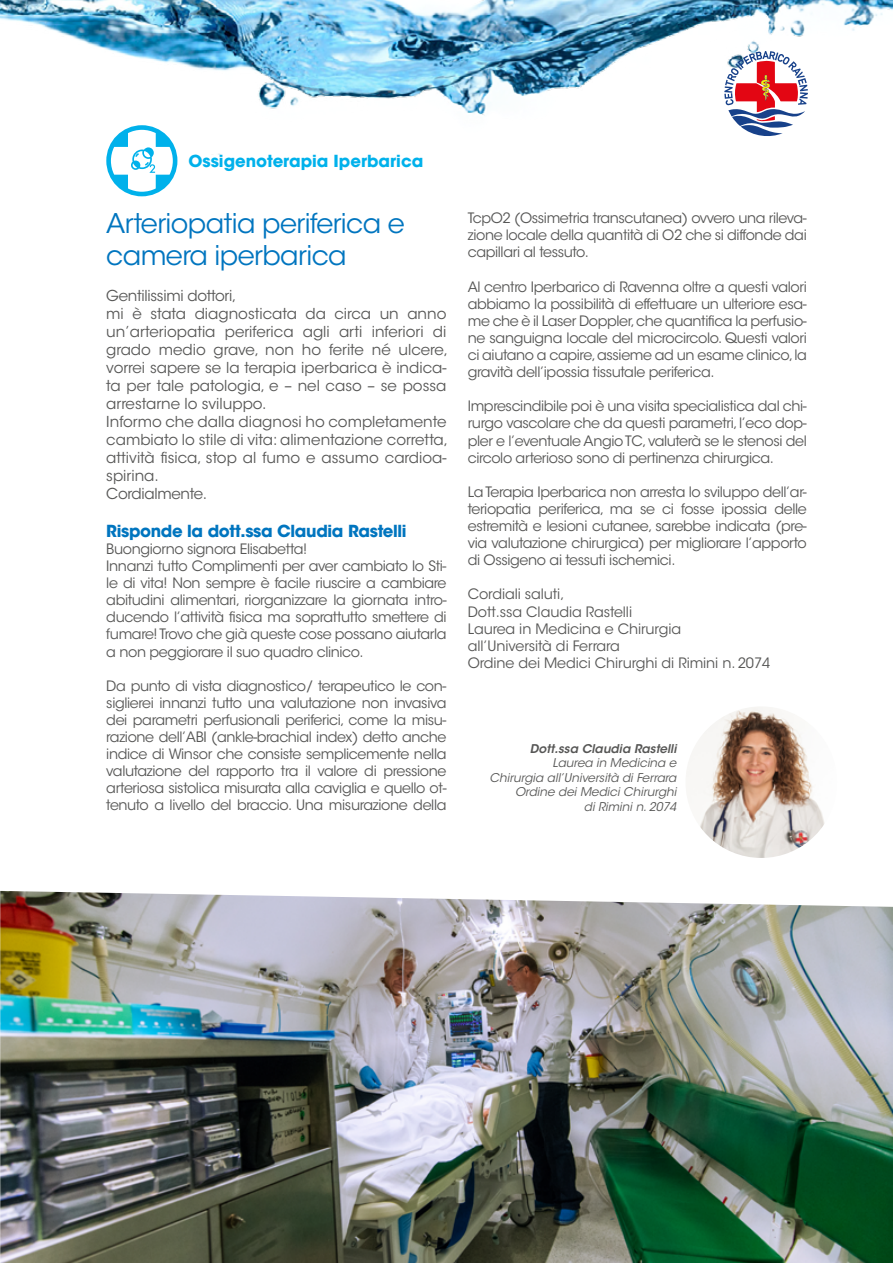
<style>
.page{position:relative;width:893px;height:1263px;background:#fff}
.page>*{position:absolute;margin:0;border:0;box-sizing:border-box;transform-origin:0 0}
.t1{font:27px/32.4px "ITC Avant Garde Std";letter-spacing:-.02em;color:#0075bf}
.t2{font:700 16.5px "ITC Avant Garde Std";letter-spacing:-.02em;color:#0075bf}
.t3{font:700 16.5px "ITC Avant Garde Std";color:#00b1eb}
.t4{font:15px/18px "ITC Avant Garde Std";color:#575756}
.t5{font:14.25px/17.1px "ITC Avant Garde Std";letter-spacing:-.025em;color:#575756;text-align:justify}
.t6{font:14.25px/17.1px "ITC Avant Garde Std";letter-spacing:-.005em;color:#575756}
.t7{font:italic 12px/14.4px "ITC Avant Garde Std";color:#575756;text-align:right}
.t8{font:italic 600 12px "ITC Avant Garde Std";color:#575756}
</style>
<div class="page">
<img style="left:0;top:0;width:893px;height:154px">
<svg style="left:724px;top:51px;width:84px;height:87px"></svg>
<img style="left:0;top:891px;width:893px;height:372px">
<img style="left:681px;top:702px;width:160px;height:160px;border-radius:80px">
<div style="left:676px;top:697px;width:170px;height:170px;border:9px solid #fff;border-radius:50%"></div>
<svg style="left:106px;top:125px;width:71px;height:71px"></svg>
<p class="t3" style="left:188px;top:150px;width:236px">Ossigenoterapia Iperbarica</p>
<h1 class="t1" style="left:106px;top:207px;width:300px">Arteriopatia periferica e camera iperbarica</h1>
<p class="t4" style="left:106px;top:287px;width:343px">Gentilissimi dottori,<br>mi è stata diagnosticata da circa un anno un’arteriopatia periferica agli arti inferiori di grado medio grave, non ho ferite né ulcere, vorrei sapere se la terapia iperbarica è indica&shy;ta per tale patologia, e – nel caso – se possa arrestarne lo sviluppo.<br>Informo che dalla diagnosi ho completamente cambiato lo stile di vita: alimentazione corretta, attività fisica, stop al fumo e assumo cardioa&shy;spirina.<br>Cordialmente.</p>
<p class="t2" style="left:106px;top:520px;width:302px">Risponde la dott.ssa Claudia Rastelli</p>
<p class="t5" style="left:106px;top:540px;width:342px;text-align:left">Buongiorno signora Elisabetta!<br>Innanzi tutto Complimenti per aver cambiato lo Sti&shy;le di vita! Non sempre è facile riuscire a cambiare abitudini alimentari, riorganizzare la giornata intro&shy;ducendo l’attività fisica ma soprattutto smettere di fumare! Trovo che già queste cose possano aiutarla a non peggiorare il suo quadro clinico.</p>
<p class="t5" style="left:106px;top:677px;width:342px">Da punto di vista diagnostico/ terapeutico le con&shy;siglierei innanzi tutto una valutazione non invasiva dei parametri perfusionali periferici, come la misu&shy;razione dell’ABI (ankle-brachial index) detto anche indice di Winsor che consiste semplicemente nella valutazione del rapporto tra il valore di pressione arteriosa sistolica misurata alla caviglia e quello ot&shy;tenuto a livello del braccio. Una misurazione della</p>
<p class="t5" style="left:468px;top:210px;width:341px">TcpO2 (Ossimetria transcutanea) ovvero una rileva&shy;zione locale della quantità di O2 che si diffonde dai capillari al tessuto.</p>
<p class="t5" style="left:468px;top:278px;width:341px">Al centro Iperbarico di Ravenna oltre a questi valori abbiamo la possibilità di effettuare un ulteriore esa&shy;me che è il Laser Doppler, che quantifica la perfusio&shy;ne sanguigna locale del microcircolo. Questi valori ci aiutano a capire, assieme ad un esame clinico, la gravità dell’ipossia tissutale periferica.</p>
<p class="t5" style="left:468px;top:398px;width:341px">Imprescindibile poi è una visita specialistica dal chi&shy;rurgo vascolare che da questi parametri, l’eco dop&shy;pler e l’eventuale Angio TC, valuterà se le stenosi del circolo arterioso sono di pertinenza chirurgica.</p>
<p class="t5" style="left:468px;top:483px;width:341px">La Terapia Iperbarica non arresta lo sviluppo dell’ar&shy;teriopatia periferica, ma se ci fosse ipossia delle estremità e lesioni cutanee, sarebbe indicata (pre&shy;via valutazione chirurgica) per migliorare l’apporto di Ossigeno ai tessuti ischemici.</p>
<p class="t6" style="left:468px;top:586px;width:304px">Cordiali saluti,<br>Dott.ssa Claudia Rastelli<br>Laurea in Medicina e Chirurgia<br>all’Università di Ferrara<br>Ordine dei Medici Chirurghi di Rimini n. 2074</p>
<p class="t8" style="left:530px;top:741px;width:148px">Dott.ssa Claudia Rastelli</p>
<p class="t7" style="left:489px;top:756px;width:188px">Laurea in Medicina e<br>Chirurgia all’Università di Ferrara<br>Ordine dei Medici Chirurghi<br>di Rimini n. 2074</p>
</div>
